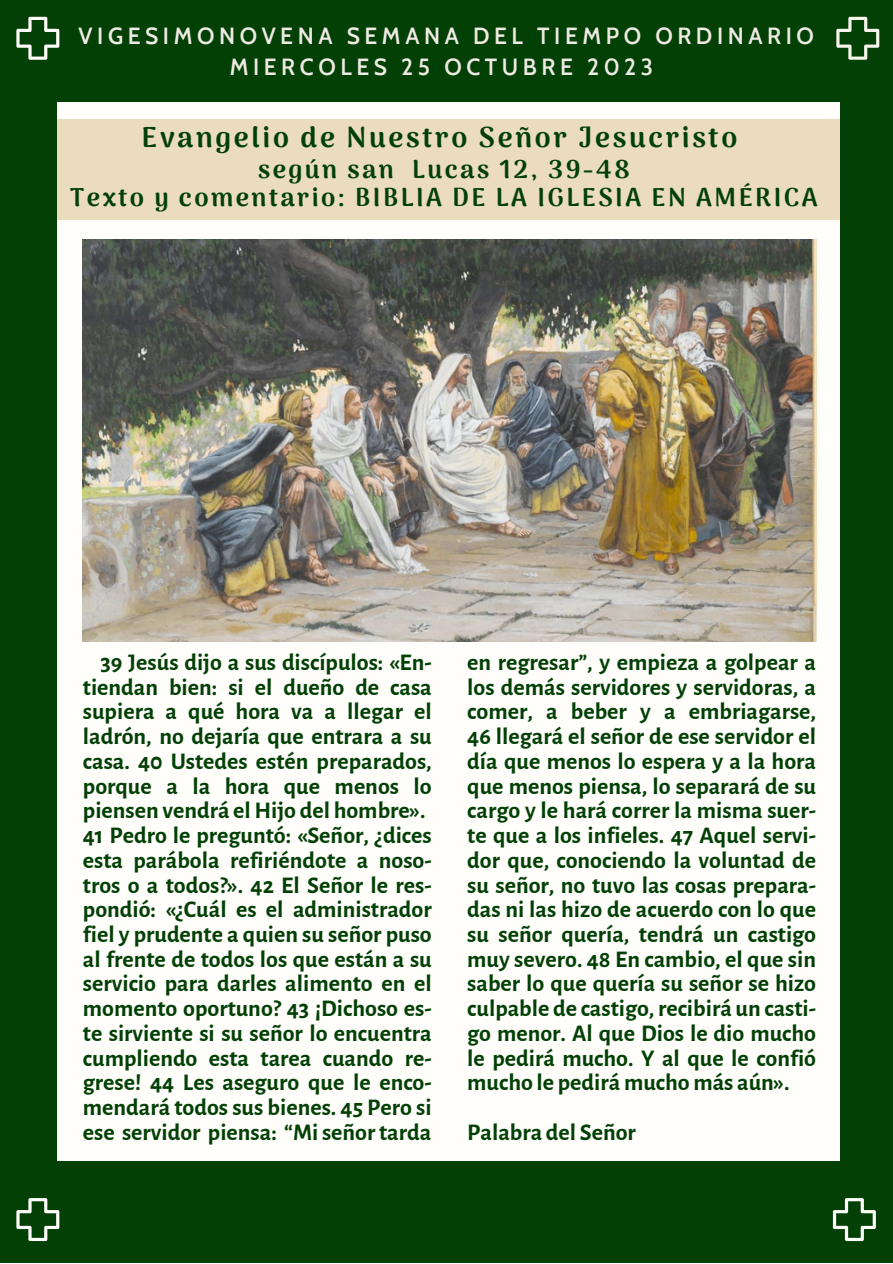
<style>
.page{position:relative;width:893px;height:1264px;background:#fff}
.page>*{position:absolute;margin:0;border:0;box-sizing:border-box;transform-origin:0 0}
.t1{font:900 28.5px "Arima Madurai";letter-spacing:.095em;color:#024006}
.t2{font:900 25.5px "Arima Madurai";letter-spacing:.095em;color:#024006}
.t3{font:700 24px/24.8px "Alegreya Sans";color:#024006;text-align:justify}
.t4{font:600 22.8px "Cabin";letter-spacing:.2em;color:#efeae3}
</style>
<div class="page">
<div style="left:0;top:0;width:892px;height:1262px;background:#024006"></div>
<div style="left:58px;top:102px;width:781px;height:1058px;background:#fffefa"></div>
<div style="left:57px;top:120px;width:783px;height:100px;background:#ebdcbe"></div>
<svg style="left:16px;top:17px;width:43px;height:43px"></svg>
<svg style="left:832px;top:1198px;width:43px;height:42px"></svg>
<svg style="left:16px;top:1198px;width:43px;height:42px"></svg>
<svg style="left:836px;top:17px;width:43px;height:43px"></svg>
<img style="left:83px;top:240px;width:733px;height:401px">
<p class="t4" style="left:79px;top:22px;width:736px">VIGESIMONOVENA SEMANA DEL TIEMPO ORDINARIO</p>
<p class="t4" style="left:230px;top:53px;width:425px">MIERCOLES 25 OCTUBRE 2023</p>
<p class="t1" style="left:141px;top:121px;width:597px">Evangelio de Nuestro Señor Jesucristo</p>
<p class="t2" style="left:258px;top:154px;width:373px">según san Lucas 12, 39-48</p>
<p class="t2" style="left:70px;top:182px;width:749px">Texto y comentario: BIBLIA DE LA IGLESIA EN AMÉRICA</p>
<p class="t3" style="left:83px;top:650px;width:350px;text-indent:18px">39 Jesús dijo a sus discípulos: «En&shy;tiendan bien: si el dueño de casa supiera a qué hora va a llegar el ladrón, no dejaría que entrara a su casa. 40 Ustedes estén preparados, porque a la hora que menos lo piensen vendrá elHijo del hombre».</p>
<p class="t3" style="left:83px;top:823px;width:350px">41 Pedro le preguntó: «Señor, ¿dices esta parábola refiriéndote a noso&shy;tros o a todos?». 42 El Señor le res&shy;pondió: «¿Cuál es el administrador fiel y prudente a quien su señor puso al frente de todos los que están a su servicio para darles alimento en el momento oportuno? 43 ¡Dichoso es&shy;te sirviente si su señor lo encuentra cumpliendo esta tarea cuando re&shy;grese! 44 Les aseguro que le enco&shy;mendará todos sus bienes. 45 Pero si ese servidor piensa: “Miseñortarda</p>
<p class="t3" style="left:467px;top:650px;width:350px">en regresar”, y empieza a golpear a los demás servidores y servidoras, a comer, a beber y a embriagarse, 46 llegará el señor de ese servidor el día que menos lo espera y a la hora que menos piensa, lo separará de su cargo y le hará correr la misma suer&shy;te que a los infieles. 47 Aquel servi&shy;dor que, conociendo la voluntad de su señor, no tuvo las cosas prepara&shy;das ni las hizo de acuerdo con lo que su señor quería, tendrá un castigo muy severo. 48 En cambio, el que sin saber lo que quería su señor se hizo culpable de castigo,recibirá un casti&shy;go menor. Al que Dios le dio mucho le pedirá mucho. Y al que le confió mucho le pedirá mucho más aún».</p>
<p class="t3" style="left:467px;top:1120px;width:170px">Palabra del Señor</p>
</div>
